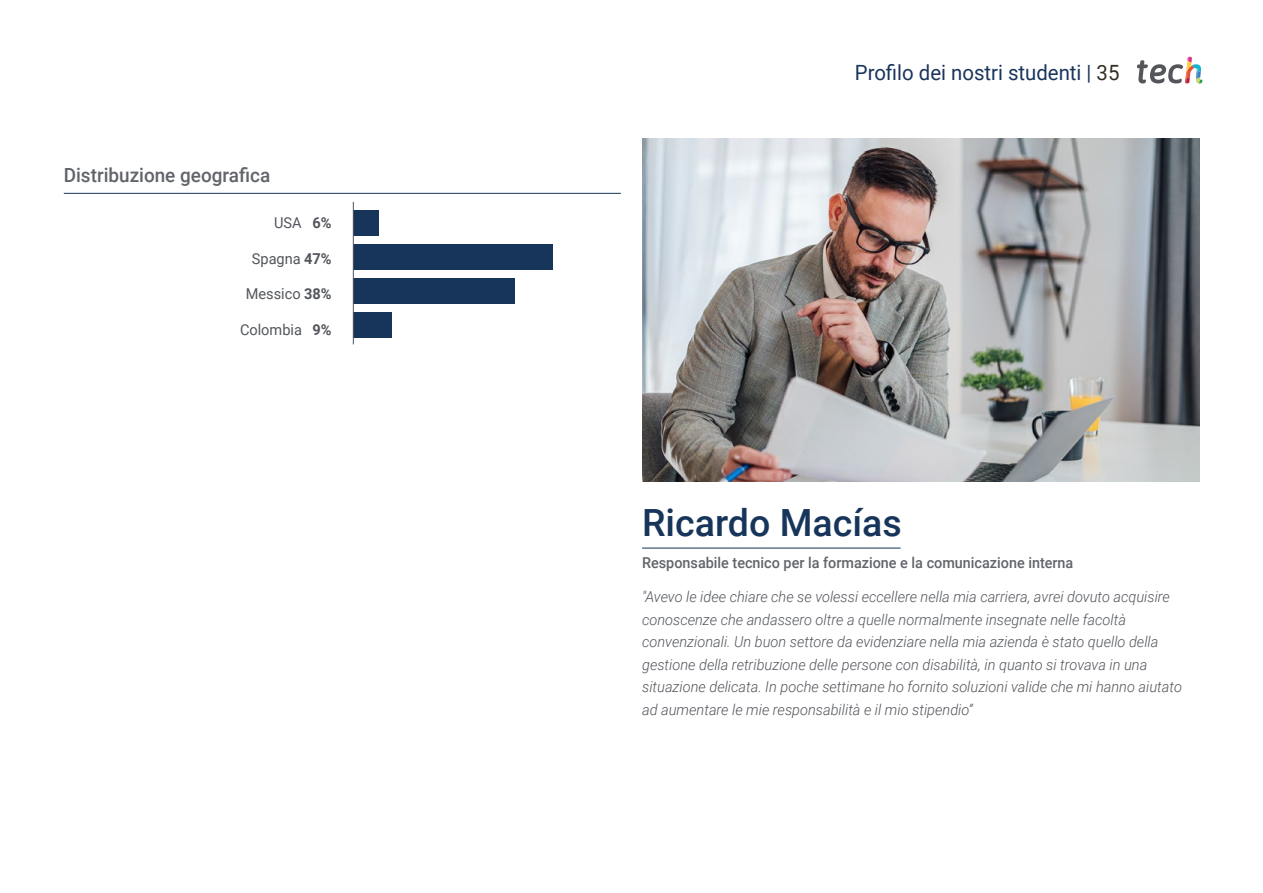
<style>
.page{position:relative;width:1263px;height:893px;background:#fff}
.page>*{position:absolute;margin:0;border:0;box-sizing:border-box;transform-origin:0 0}
.t1{font:500 37.5px "Roboto";color:#17355b}
.t2{font:21px "Roboto";color:#1a355c}
.t3{font:500 19.5px "Roboto";color:#61646a}
.t4{font:italic 300 15px/22.5px "Roboto";color:#52555b}
.t5{font:500 15px "Roboto";color:#61646a;scale:.96 1}
.t6{font:15px "Roboto";color:#52555b}
.s1{font-weight:700}
.s2{color:#312e20}
</style>
<div class="page">
<svg style="left:1137px;top:57px;width:65px;height:27px"></svg>
<hr style="left:642px;top:548px;width:259px;height:1px;background:#123352">
<img style="left:642px;top:138px;width:557px;height:343px">
<hr style="left:64px;top:193px;width:557px;height:1px;background:#17355b">
<div style="left:353px;top:278px;width:162px;height:26px;background:#17355b"></div>
<div style="left:353px;top:210px;width:26px;height:26px;background:#17355b"></div>
<div style="left:353px;top:244px;width:200px;height:26px;background:#17355b"></div>
<div style="left:354px;top:312px;width:38px;height:26px;background:#17355b"></div>
<hr style="left:353px;top:202px;width:1px;height:142px;background:#52555b">
<h3 class="t3" style="left:64px;top:161px;width:208px">Distribuzione geografica</h3>
<p class="t6" style="left:274px;top:212px;width:59px">USA <span class="s1">6%</span></p>
<p class="t6" style="left:252px;top:248px;width:81px">Spagna <span class="s1">47%</span></p>
<p class="t6" style="left:246px;top:283px;width:87px">Messico <span class="s1">38%</span></p>
<p class="t6" style="left:240px;top:319px;width:93px">Colombia <span class="s1">9%</span></p>
<h2 class="t2" style="left:855px;top:57px;width:266px">Profilo dei nostri studenti | <span class="s2">35</span></h2>
<h1 class="t1" style="left:642px;top:496px;width:261px">Ricardo Macías</h1>
<p class="t5" style="left:642px;top:552px;width:451px">Responsabile tecnico per la formazione e la comunicazione interna</p>
<p class="t4" style="left:642px;top:585px;width:541px">"Avevo le idee chiare che se volessi eccellere nella mia carriera, avrei dovuto acquisire conoscenze che andassero oltre a quelle normalmente insegnate nelle facoltà convenzionali. Un buon settore da evidenziare nella mia azienda è stato quello della gestione della retribuzione delle persone con disabilità, in quanto si trovava in una situazione delicata. In poche settimane ho fornito soluzioni valide che mi hanno aiutato ad aumentare le mie responsabilità e il mio stipendio”</p>
</div>
